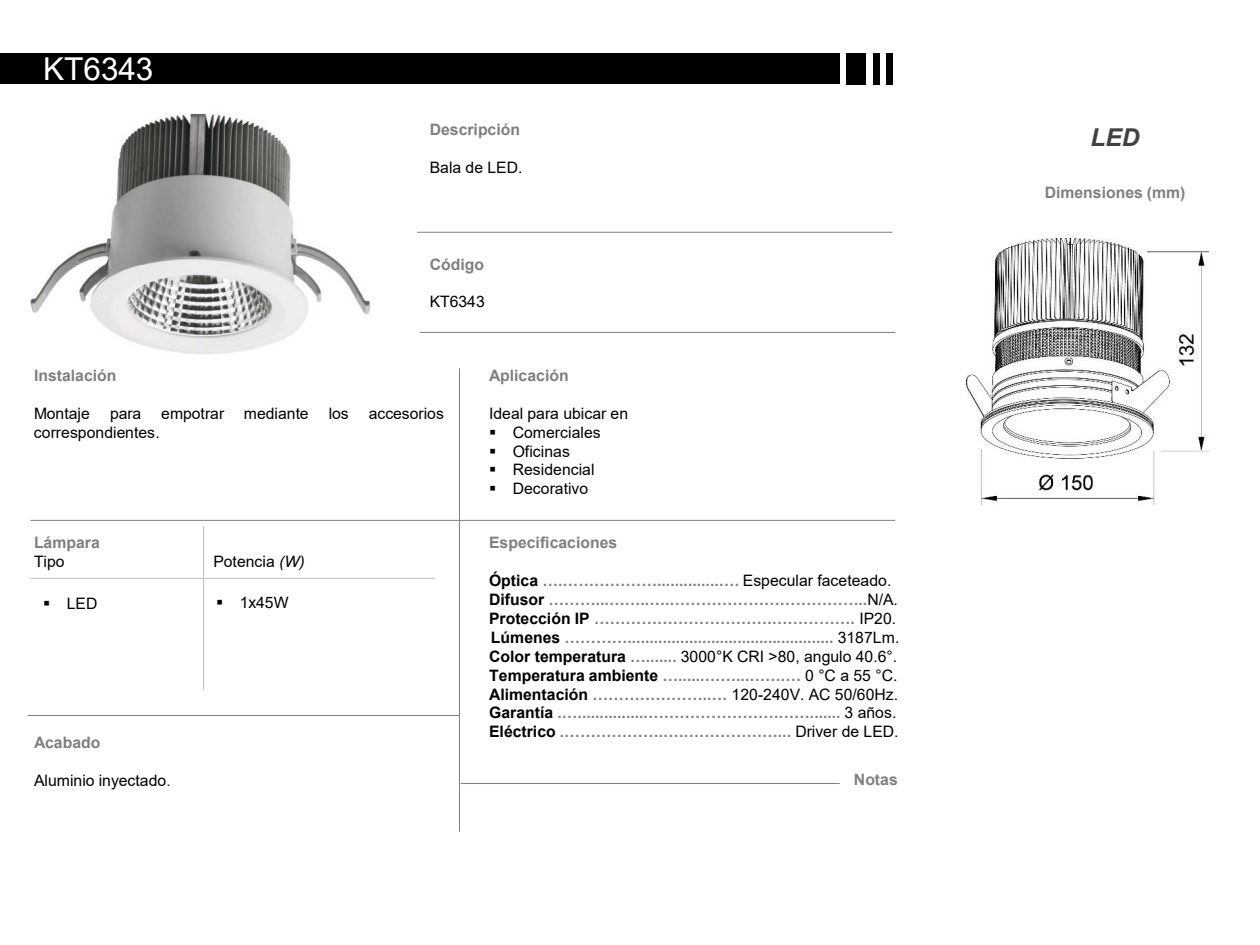
<style>
.page{position:relative;width:1260px;height:945px;background:#fff}
.page>*{position:absolute;margin:0;border:0;box-sizing:border-box;transform-origin:0 0}
.t1{font:31.5px "Arial";color:#fff}
.t2{font:italic 700 24.5px "Arial";color:#404040}
.t3{font:700 15.75px/18.9px "Arial";color:#7f7f7f}
.t4{font:15.75px "Arial";color:#000}
.s1{font-style:italic}
.s2{color:#212121}
.s3{color:#000}
.s4{font-weight:400;color:#000}
</style>
<div class="page">
<div style="left:0;top:53px;width:840px;height:31px;background:#000"></div>
<div style="left:847px;top:53px;width:19px;height:31px;background:#000"></div>
<div style="left:873px;top:53px;width:6px;height:31px;background:#000"></div>
<div style="left:886px;top:53px;width:6px;height:31px;background:#000"></div>
<hr style="left:417px;top:232px;width:475px;height:1px;background:#7f7f7f">
<hr style="left:420px;top:332px;width:475px;height:1px;background:#7f7f7f">
<hr style="left:459px;top:368px;width:1px;height:464px;background:#7f7f7f">
<hr style="left:30px;top:520px;width:865px;height:1px;background:#7f7f7f">
<hr style="left:203px;top:526px;width:1px;height:164px;background:#bfbfbf">
<hr style="left:30px;top:578px;width:405px;height:1px;background:#bfbfbf">
<hr style="left:28px;top:715px;width:431px;height:1px;background:#7f7f7f">
<hr style="left:461px;top:783px;width:379px;height:1px;background:#7f7f7f">
<img style="left:30px;top:113px;width:340px;height:242px">
<img style="left:966px;top:238px;width:243px;height:266px">
<h1 class="t1" style="left:43px;top:47px;width:112px">KT6343</h1>
<p class="t3" style="left:430px;top:120px;width:92px">Descripción</p>
<p class="t4" style="left:430px;top:157px;width:94px">Bala de LED.</p>
<p class="t3" style="left:430px;top:255px;width:56px">Código</p>
<p class="t4" style="left:430px;top:291px;width:57px">KT6343</p>
<p class="t3" style="left:34px;top:366px;width:84px">Instalación</p>
<p class="t4" style="left:34px;top:402px;width:57px">Montaje</p>
<p class="t4" style="left:110px;top:402px;width:33px">para</p>
<p class="t4" style="left:161px;top:402px;width:149px">empotrar mediante</p>
<p class="t4" style="left:329px;top:402px;width:22px">los</p>
<p class="t4" style="left:369px;top:402px;width:77px">accesorios</p>
<p class="t4" style="left:34px;top:421px;width:127px">correspondientes.</p>
<p class="t3" style="left:34px;top:533px;width:67px">Lámpara</p>
<p class="t4" style="left:34px;top:551px;width:32px">Tipo</p>
<p class="t4" style="left:213px;top:551px;width:93px">Potencia <span class="s1">(W)</span></p>
<p class="t4" style="left:43px;top:593px;width:56px">▪ LED</p>
<p class="t4" style="left:216px;top:591px;width:74px">▪ 1x45W</p>
<p class="t3" style="left:34px;top:734px;width:68px">Acabado</p>
<p class="t4" style="left:34px;top:770px;width:138px">Aluminio inyectado<span class="s2">.</span></p>
<p class="t3" style="left:489px;top:366px;width:81px">Aplicación</p>
<p class="t4" style="left:489px;top:402px;width:141px">Ideal para ubicar en</p>
<p class="t4" style="left:489px;top:421px;width:113px">▪ Comerciales</p>
<p class="t4" style="left:489px;top:440px;width:82px">▪ Oficinas</p>
<p class="t4" style="left:489px;top:459px;width:107px">▪ Residencial</p>
<p class="t4" style="left:489px;top:478px;width:101px">▪ Decorativo</p>
<p class="t3" style="left:489px;top:534px;width:130px">Especificaciones</p>
<p class="t3" style="left:489px;top:571px;width:412px"><span class="s3">Óptica</span> ….………………..............…. <span class="s4">Especular faceteado.<br></span><span class="s3">Difusor</span> ………...……..….………………………………..<span class="s4">N/A.<br></span><span class="s3">Protección IP</span> …………………………….……………. <span class="s4">IP20.<br></span><span class="s3">Lúmenes</span> …………............................................... <span class="s4">3187Lm.<br></span><span class="s3">Color temperatura</span> …....... <span class="s4">3000°K CRI &gt;80, angulo 40.6°.<br></span><span class="s3">Temperatura ambiente</span> …......……...…….… <span class="s4">0 °C a 55 °C.<br></span><span class="s3">Alimentación</span> …………………..… <span class="s4">120-240V. AC 50/60Hz.<br></span><span class="s3">Garantía</span> .…................…………………….……....... <span class="s4">3 años.<br></span><span class="s3">Eléctrico</span> .……………….….………………... <span class="s4">Driver de LED.</span></p>
<p class="t3" style="left:854px;top:770px;width:45px">Notas</p>
<h2 class="t2" style="left:1091px;top:121px;width:51px">LED</h2>
<p class="t3" style="left:1045px;top:183px;width:142px">Dimensiones (mm)</p>
</div>
